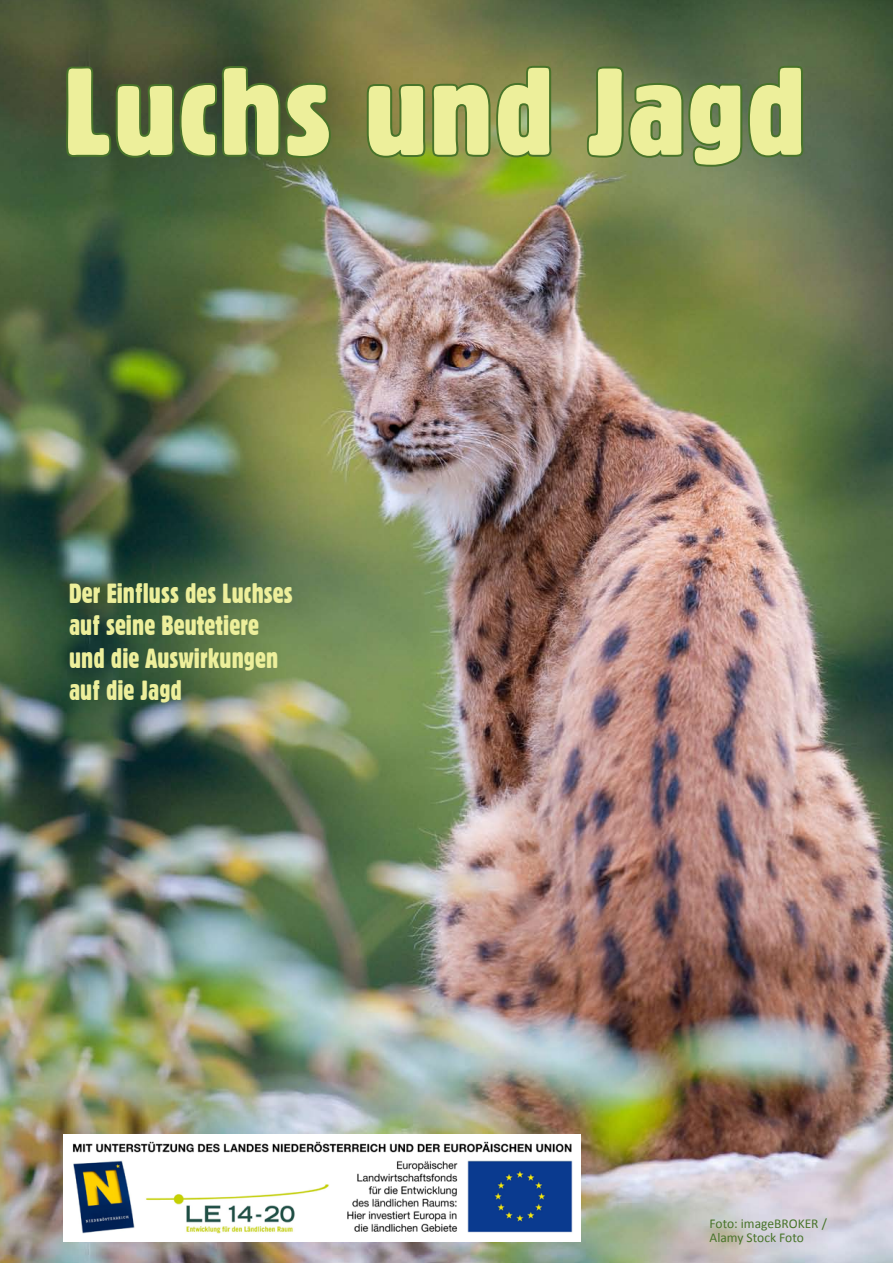
<style>
.page{position:relative;width:893px;height:1263px;background:#fff}
.page>*{position:absolute;margin:0;border:0;box-sizing:border-box;transform-origin:0 0}
.t1{font:119.85px "Gothic 821 Condensed BT";color:#edef9b;scale:1.2 1}
.t2{font:27px/32.4px "Gothic 821 Condensed BT";color:#edef9b}
.t3{font:13.5px/13.5px "Calibri";color:#48742a}
</style>
<div class="page">
<img style="left:0;top:0;width:893px;height:1263px">
<img style="left:64px;top:1134px;width:516px;height:108px">
<svg style="left:63px;top:63px;width:270px;height:98px;background:#445731"></svg>
<svg style="left:364px;top:62px;width:191px;height:98px;background:#808a46"></svg>
<svg style="left:584px;top:0;width:222px;height:170px;background:#5d7248"></svg>
<h1 class="t1" style="left:64px;top:39px;width:620px">Luchs und Jagd</h1>
<p class="t2" style="left:69px;top:577px;width:225px">Der Einfluss des Luchses auf seine Beutetiere und die Auswirkungen auf die Jagd</p>
<p class="t3" style="left:710px;top:1216px;width:119px">Foto: imageBROKER /<br>Alamy Stock Foto</p>
</div>
